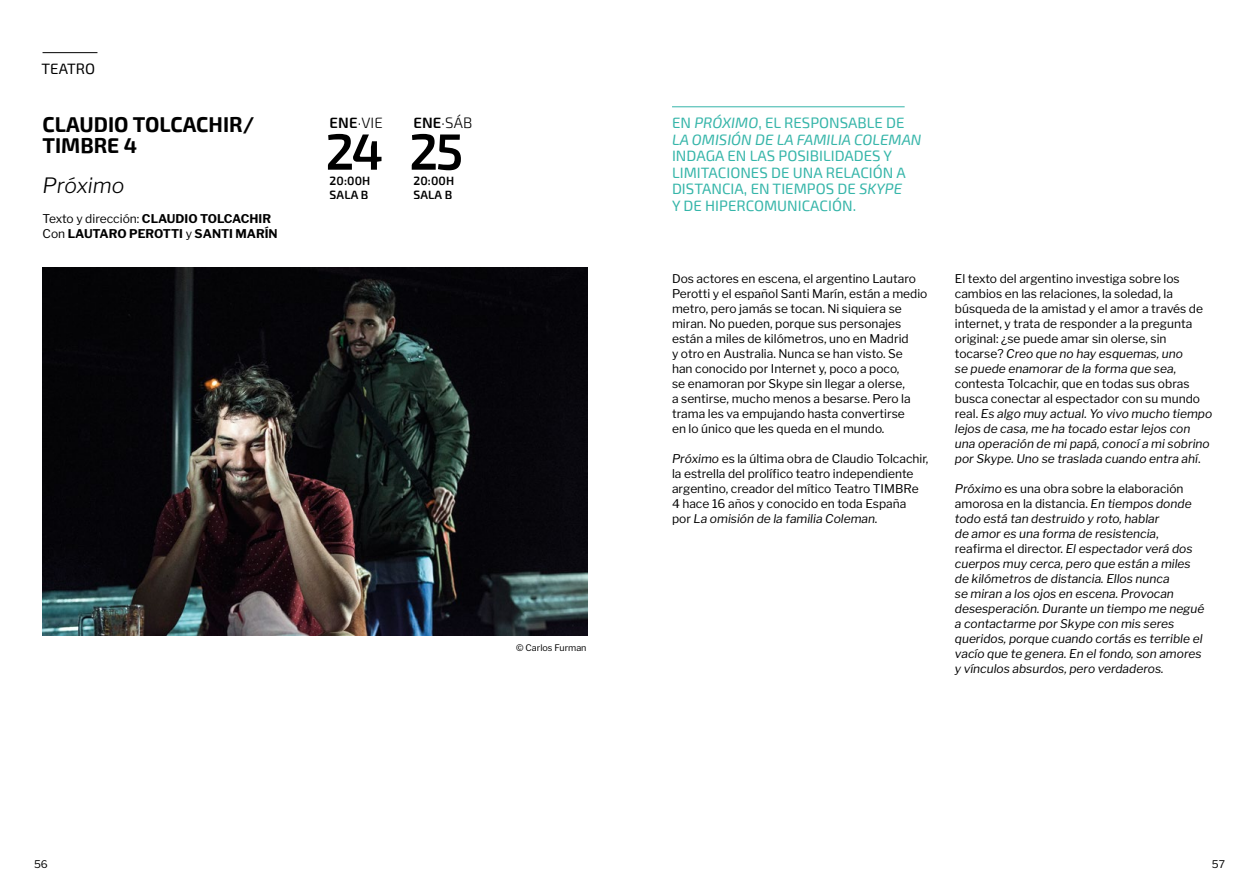
<style>
.page{position:relative;width:1259px;height:893px;background:#fff}
.page>*{position:absolute;margin:0;border:0;box-sizing:border-box;transform-origin:0 0}
.t1{font:600 51px "Exo 2";color:#000}
.t2{font:700 21px/21px "Exo 2";color:#000}
.t3{font:italic 300 21px "Libre Franklin";color:#000}
.t4{font:15px/16.5px "Exo 2";color:#35b5a9}
.t5{font:italic 15px/16.5px "Exo 2";color:#35b5a9}
.t6{font:300 15px "Exo 2";letter-spacing:.01em;color:#000}
.t7{font:15px "Exo 2";color:#000}
.t8{font:12px/15px "Libre Franklin";color:#000}
.t9{font:italic 12px/15px "Libre Franklin";color:#000}
.t10{font:700 12px/15px "Libre Franklin";color:#000}
.t11{font:600 12px/13.5px "Exo 2";letter-spacing:.01em;color:#000}
.t12{font:10.5px "Libre Franklin";color:#000}
.t13{font:9px "Libre Franklin";color:#000}
.s1{font-weight:400}
.s2{font-weight:600}
.s3{font-style:normal}
.s4{font-style:italic}
</style>
<div class="page">
<img style="left:43px;top:268px;width:544px;height:367px">
<hr style="left:43px;top:52px;width:54px;height:1px;background:#000">
<hr style="left:672px;top:106px;width:232px;height:1px;background:#35b5a9">
<p class="t7" style="left:42px;top:60px;width:55px">TEATRO</p>
<h2 class="t2" style="left:43px;top:115px;width:213px">CLAUDIO TOLCACHIR/<br>TIMBRE 4</h2>
<h2 class="t3" style="left:43px;top:173px;width:83px">Próximo</h2>
<p class="t10" style="left:43px;top:211px;width:237px"><span class="s1">Texto y dirección:</span> CLAUDIO TOLCACHIR<br><span class="s1">Con</span> LAUTARO PEROTTI <span class="s1">y</span> SANTI MARÍN</p>
<p class="t6" style="left:330px;top:114px;width:55px"><span class="s2">ENE</span>·VIE</p>
<h1 class="t1" style="left:325px;top:122px;width:59px">24</h1>
<p class="t11" style="left:330px;top:175px;width:42px">20:00H<br>SALA B</p>
<p class="t6" style="left:413px;top:114px;width:60px"><span class="s2">ENE</span>·SÁB</p>
<h1 class="t1" style="left:409px;top:122px;width:56px">25</h1>
<p class="t11" style="left:413px;top:175px;width:42px">20:00H<br>SALA B</p>
<p class="t13" style="left:516px;top:643px;width:72px">© Carlos Furman</p>
<p class="t5" style="left:672px;top:115px;width:251px"><span class="s3">EN</span> PRÓXIMO<span class="s3">, EL RESPONSABLE DE<br></span>LA OMISIÓN DE LA FAMILIA COLEMAN</p>
<p class="t4" style="left:672px;top:148px;width:235px">INDAGA EN LAS POSIBILIDADES Y<br>LIMITACIONES DE UNA RELACIÓN A<br>DISTANCIA, EN TIEMPOS DE <span class="s4">SKYPE<br></span>Y DE HIPERCOMUNICACIÓN.</p>
<p class="t8" style="left:672px;top:271px;width:257px">Dos actores en escena, el argentino Lautaro Perotti y el español Santi Marín, están a medio metro, pero jamás se tocan. Ni siquiera se miran. No pueden, porque sus personajes están a miles de kilómetros, uno en Madrid<br>y otro en Australia. Nunca se han visto. Se<br>han conocido por Internet y, poco a poco,<br>se enamoran por Skype sin llegar a olerse,<br>a sentirse, mucho menos a besarse. Pero la trama les va empujando hasta convertirse<br>en lo único que les queda en el mundo.</p>
<p class="t8" style="left:672px;top:451px;width:258px"><span class="s4">Próximo</span> es la última obra de Claudio Tolcachir, la estrella del prolífico teatro independiente argentino, creador del mítico Teatro TIMBRe 4 hace 16 años y conocido en toda España<br>por <span class="s4">La omisión de la familia Coleman.</span></p>
<p class="t8" style="left:955px;top:271px;width:259px">El texto del argentino investiga sobre los cambios en las relaciones, la soledad, la búsqueda de la amistad y el amor a través de internet, y trata de responder a la pregunta original: ¿se puede amar sin olerse, sin tocarse? <span class="s4">Creo que no hay esquemas, uno<br>se puede enamorar de la forma que sea</span>, contesta Tolcachir, que en todas sus obras busca conectar al espectador con su mundo real. <span class="s4">Es algo muy actual. Yo vivo mucho tiempo lejos de casa, me ha tocado estar lejos con una operación de mi papá, conocí a mi sobrino por Skype. Uno se traslada cuando entra ahí</span>.</p>
<p class="t9" style="left:955px;top:481px;width:251px">Próximo <span class="s3">es una obra sobre la elaboración amorosa en la distancia.</span> En tiempos donde todo está tan destruido y roto, hablar<br>de amor es una forma de resistencia<span class="s3">, reafirma el director.</span> El espectador verá dos cuerpos muy cerca, pero que están a miles de kilómetros de distancia. Ellos nunca<br>se miran a los ojos en escena. Provocan desesperación. Durante un tiempo me negué a contactarme por Skype con mis seres queridos, porque cuando cortás es terrible el vacío que te genera. En el fondo, son amores y vínculos absurdos, pero verdaderos.</p>
<p class="t12" style="left:34px;top:858px;width:15px">56</p>
<p class="t12" style="left:1211px;top:858px;width:15px">57</p>
</div>
